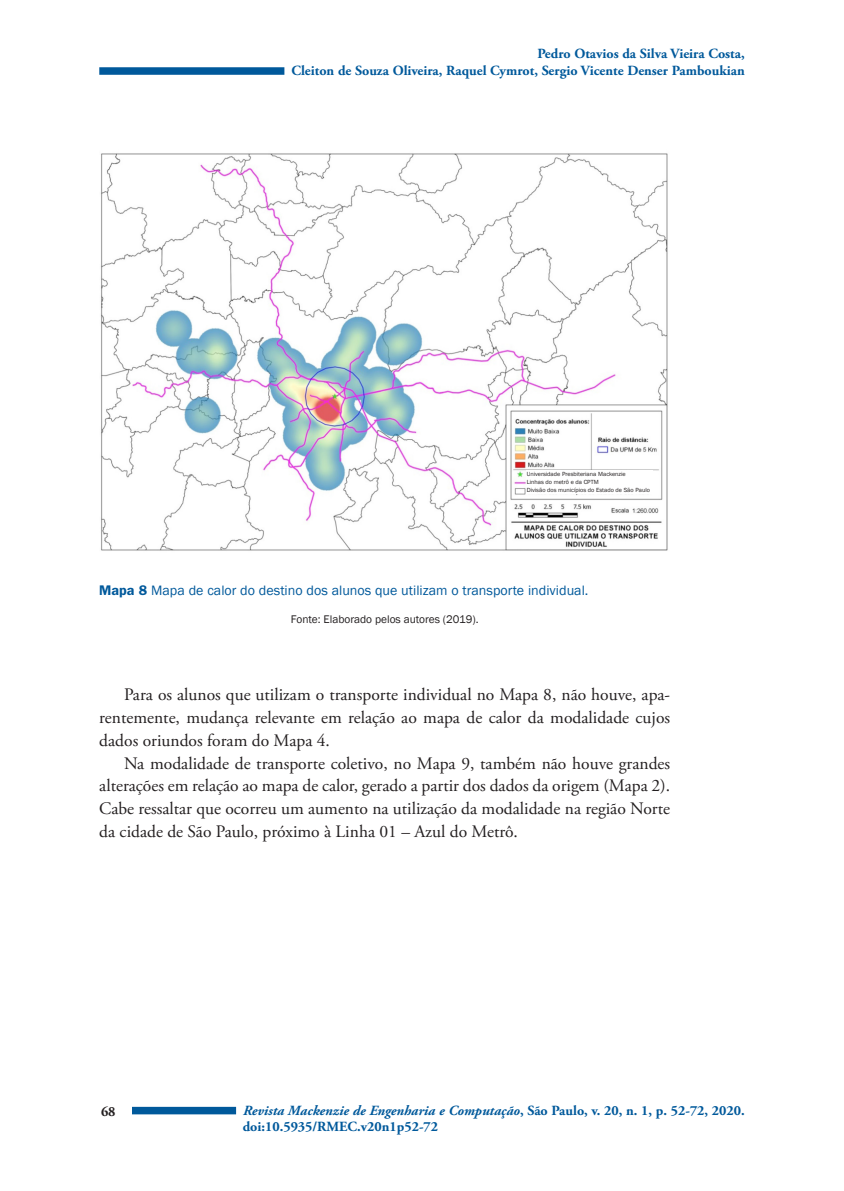
<style>
.page{position:relative;width:844px;height:1191px;background:#fff}
.page>*{position:absolute;margin:0;border:0;box-sizing:border-box;transform-origin:0 0}
.Texto{font:17.5px/22.8px "Adobe Garamond Pro";color:#231f20;text-align:justify}
.t1{font:700 14px/16.8px "Adobe Garamond Pro";color:#00599b}
.Figura_Titulo{font:14px "Franklin Gothic";color:#00599b}
.t2{font:700 14px "Adobe Garamond Pro";color:#231f20}
.Figura_fonte{font:11.38px "Franklin Gothic";color:#231f20}
.Tabela_Miolo{font:6.12px "Franklin Gothic";color:#231f20}
.s1{font-weight:600}
.s2{font-style:italic}
</style>
<div class="page">
<div style="left:131px;top:1106px;width:105px;height:8px;background:#00599b"></div>
<div style="left:99px;top:1104px;width:33px;height:27px;background:#fff"></div>
<div style="left:99px;top:67px;width:185px;height:8px;background:#00599b"></div>
<img style="left:101px;top:153px;width:567px;height:398px">
<div style="left:525px;top:470px;width:127px;height:24px;background:#fff"></div>
<p class="t1" style="left:291px;top:46px;width:454px;text-align:right">Pedro Otavios da Silva Vieira Costa,<br>Cleiton de Souza Oliveira, Raquel Cymrot, Sergio Vicente Denser Pamboukian</p>
<p class="Tabela_Miolo" style="left:526px;top:470px;width:100px">Universidade Presbiteriana Mackenzie</p>
<p class="Tabela_Miolo" style="left:526px;top:478px;width:73px">Linhas do metrô e da CPTM</p>
<p class="Tabela_Miolo" style="left:526px;top:486px;width:125px">Divisão dos municípios do Estado de São Paulo</p>
<p class="Figura_Titulo" style="left:99px;top:582px;width:490px"><span class="s1">Mapa 8</span> Mapa de calor do destino dos alunos que utilizam o transporte individual.</p>
<p class="Figura_fonte" style="left:291px;top:612px;width:189px">Fonte: Elaborado pelos autores (2019).</p>
<p class="Texto" style="left:99px;top:684px;width:572px;text-indent:25px">Para os alunos que utilizam o transporte individual no Mapa 8, não houve, apa&shy;rentemente, mudança relevante em relação ao mapa de calor da modalidade cujos dados oriundos foram do Mapa 4.</p>
<p class="Texto" style="left:99px;top:752px;width:572px;text-indent:25px">Na modalidade de transporte coletivo, no Mapa 9, também não houve grandes alterações em relação ao mapa de calor, gerado a partir dos dados da origem (Mapa 2).<br>Cabe ressaltar que ocorreu um aumento na utilização da modalidade na região Norte da cidade de São Paulo, próximo à Linha 01 – Azul do Metrô.</p>
<p class="t2" style="left:101px;top:1103px;width:16px">68</p>
<p class="t1" style="left:243px;top:1102px;width:503px"><span class="s2">Revista Mackenzie de Engenharia e Computação</span>, São Paulo, v. 20, n. 1, p. 52-72, 2020. doi:10.5935/RMEC.v20n1p52-72</p>
</div>
